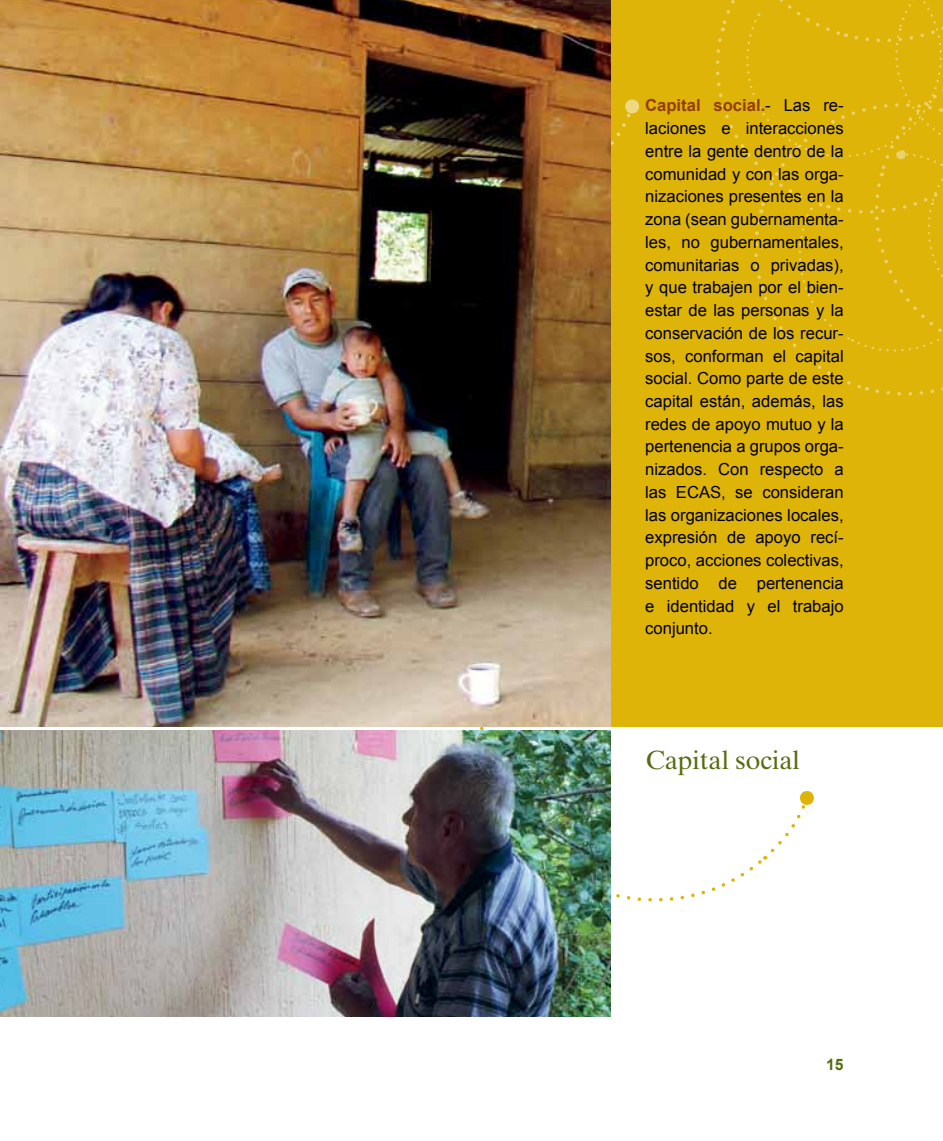
<style>
.page{position:relative;width:943px;height:1141px;background:#fff}
.page>*{position:absolute;margin:0;border:0;box-sizing:border-box;transform-origin:0 0}
.t1{font:26.25px "Times Ten";color:#566c11}
.t2{font:16.62px/22.8px "Arial";color:#000;text-align:justify}
.t3{font:700 15.75px "Arial";color:#566c11}
.s1{font-weight:700;color:#933c06}
</style>
<div class="page">
<div style="left:597px;top:0;width:346px;height:726px;background:#deb408"></div>
<svg style="left:716px;top:0;width:227px;height:396px"></svg>
<svg style="left:466px;top:545px;width:348px;height:372px"></svg>
<img style="left:1px;top:730px;width:609px;height:287px">
<svg style="left:610px;top:0;width:30px;height:225px"></svg>
<img style="left:0;top:0;width:610px;height:726px">
<p class="t2" style="left:645px;top:94px;width:200px"><span class="s1">Capital social.</span>- Las re&shy;laciones e interacciones entre la gente dentro de la comunidad y con las orga&shy;nizaciones presentes en la zona (sean gubernamenta&shy;les, no gubernamentales, comunitarias o privadas), y que trabajen por el bien&shy;estar de las personas y la conservación de los recur&shy;sos, conforman el capital social. Como parte de este capital están, además, las redes de apoyo mutuo y la pertenencia a grupos orga&shy;nizados. Con respecto a las ECAS, se consideran las organizaciones locales, expresión de apoyo recí&shy;proco, acciones colectivas, sentido de pertenencia e identidad y el trabajo conjunto.</p>
<h1 class="t1" style="left:646px;top:744px;width:155px">Capital social</h1>
<p class="t3" style="left:826px;top:1054px;width:19px">15</p>
</div>
